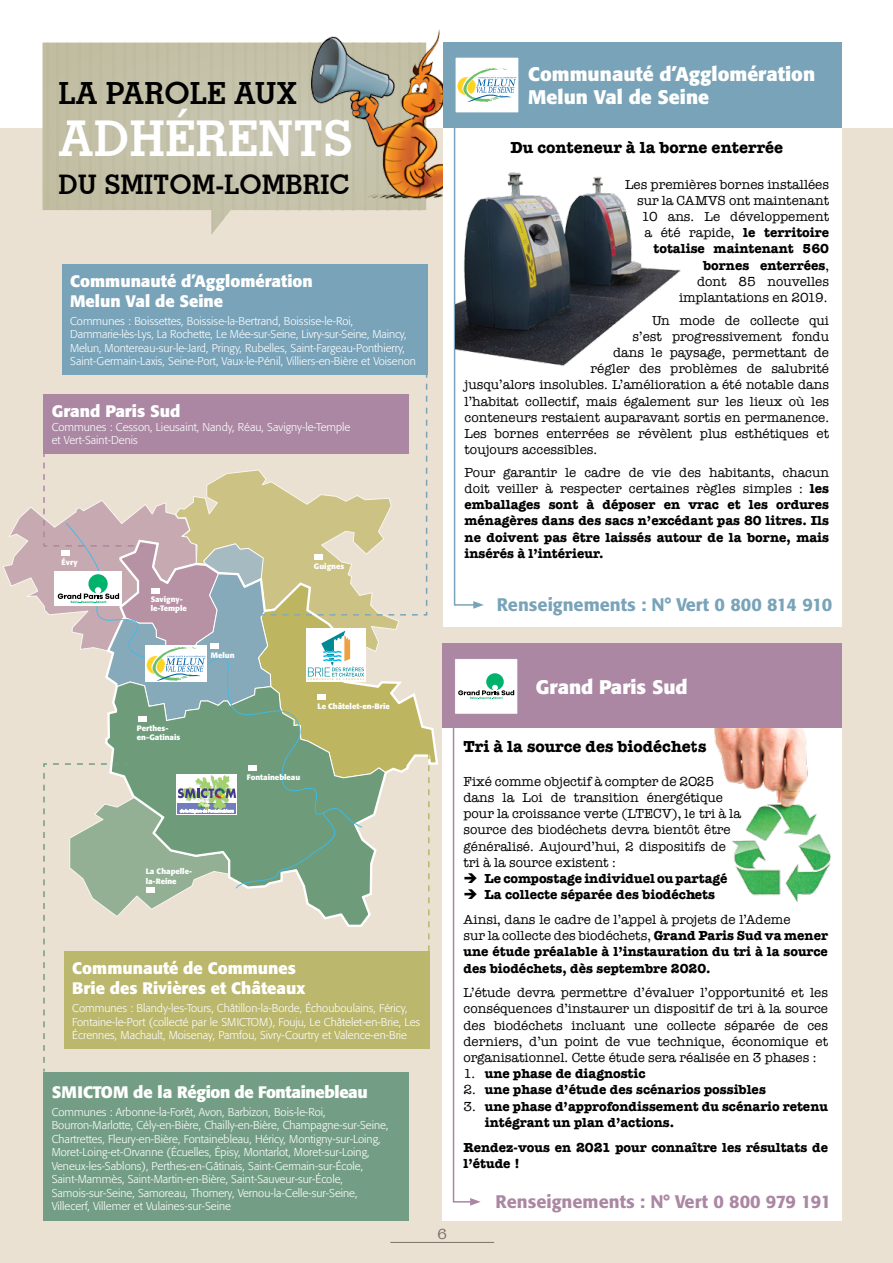
<style>
.page{position:relative;width:893px;height:1263px;background:#fff}
.page>*{position:absolute;margin:0;border:0;box-sizing:border-box;transform-origin:0 0}
.t1{font:700 49.5px "Stymie BT";color:#fff}
.t2{font:700 30.6px "Stymie BT";color:#000}
.t3{font:700 26.85px "Stymie BT";color:#000}
.t4{font:700 19.5px/23.4px "Formata";color:#fff}
.t5{font:500 18px "Formata";color:#ab87a3}
.t6{font:500 18px "Formata";color:#78a3b9}
.t7{font:700 16.5px/19.8px "Formata";color:#fff}
.t8{font:700 16.5px "American Typewriter";color:#000}
.t9{font:700 16.5px "Formata";letter-spacing:-.02em;color:#fff}
.t10{font:15px "American Typewriter";color:#7d7067}
.t11{font:13.5px/16.2px "American Typewriter";color:#000}
.t12{font:700 13.5px/16.2px "American Typewriter";color:#000;text-align:justify}
.t13{font:300 11.25px/13.5px "Formata";color:#fff}
.t14{font:700 7.8px/9.3px "Formata";color:#fff}
.s1{font-weight:700}
.s2{font-weight:400}
</style>
<div class="page">
<div style="left:0;top:128px;width:893px;height:1135px;background:#ebe1d2"></div>
<hr style="left:390px;top:1242px;width:104px;height:1px;background:#7d7067">
<svg style="left:43px;top:43px;width:383px;height:191px"></svg>
<hr style="left:342px;top:43px;width:2px;height:167px;background:#b5b295">
<hr style="left:276px;top:43px;width:2px;height:167px;background:#b5b295">
<hr style="left:376px;top:43px;width:2px;height:167px;background:#b5b295">
<hr style="left:308px;top:43px;width:3px;height:167px;background:#b5b295">
<hr style="left:408px;top:43px;width:3px;height:167px;background:#b5b295">
<hr style="left:352px;top:43px;width:2px;height:167px;background:#b5b295">
<hr style="left:286px;top:43px;width:2px;height:167px;background:#b5b295">
<hr style="left:386px;top:43px;width:3px;height:167px;background:#b5b295">
<hr style="left:319px;top:43px;width:2px;height:167px;background:#b5b295">
<hr style="left:419px;top:43px;width:2px;height:167px;background:#b5b295">
<hr style="left:364px;top:43px;width:3px;height:167px;background:#b5b295">
<hr style="left:298px;top:43px;width:3px;height:167px;background:#b5b295">
<hr style="left:399px;top:43px;width:2px;height:167px;background:#b5b295">
<hr style="left:331px;top:43px;width:2px;height:167px;background:#b5b295">
<hr style="left:187px;top:43px;width:3px;height:192px;background:#b5b295">
<hr style="left:89px;top:43px;width:3px;height:192px;background:#b5b295">
<hr style="left:222px;top:43px;width:2px;height:192px;background:#b5b295">
<hr style="left:123px;top:43px;width:3px;height:192px;background:#b5b295">
<hr style="left:56px;top:43px;width:2px;height:192px;background:#b5b295">
<hr style="left:254px;top:43px;width:3px;height:192px;background:#b5b295">
<hr style="left:156px;top:43px;width:2px;height:192px;background:#b5b295">
<hr style="left:198px;top:43px;width:2px;height:192px;background:#b5b295">
<hr style="left:99px;top:43px;width:3px;height:192px;background:#b5b295">
<hr style="left:232px;top:43px;width:2px;height:192px;background:#b5b295">
<hr style="left:134px;top:43px;width:2px;height:192px;background:#b5b295">
<hr style="left:66px;top:43px;width:2px;height:192px;background:#b5b295">
<hr style="left:264px;top:43px;width:3px;height:192px;background:#b5b295">
<hr style="left:166px;top:43px;width:3px;height:192px;background:#b5b295">
<hr style="left:210px;top:43px;width:2px;height:192px;background:#b5b295">
<hr style="left:112px;top:43px;width:2px;height:192px;background:#b5b295">
<hr style="left:46px;top:43px;width:2px;height:192px;background:#b5b295">
<hr style="left:244px;top:43px;width:3px;height:192px;background:#b5b295">
<hr style="left:146px;top:43px;width:2px;height:192px;background:#b5b295">
<hr style="left:78px;top:43px;width:3px;height:192px;background:#b5b295">
<hr style="left:179px;top:43px;width:2px;height:192px;background:#b5b295">
<img style="left:299px;top:30px;width:144px;height:173px">
<div style="left:62px;top:264px;width:365px;height:111px;background:#78a3b9"></div>
<div style="left:43px;top:1071px;width:366px;height:149px;background:#739e85"></div>
<svg style="left:3px;top:384px;width:435px;height:688px"></svg>
<div style="left:442px;top:644px;width:400px;height:85px;background:#ab87a3"></div>
<div style="left:455px;top:658px;width:63px;height:56px;background:#fff"></div>
<div style="left:454px;top:658px;width:64px;height:56px;border:1px solid #ab87a3"></div>
<div style="left:442px;top:728px;width:400px;height:492px;background:#fff"></div>
<div style="left:443px;top:128px;width:399px;height:499px;background:#fff"></div>
<div style="left:443px;top:43px;width:399px;height:85px;background:#78a3b9"></div>
<svg style="left:453px;top:59px;width:63px;height:550px"></svg>
<div style="left:455px;top:57px;width:64px;height:56px;border:1px solid #78a3b9"></div>
<img style="left:455px;top:168px;width:226px;height:200px">
<img style="left:714px;top:728px;width:117px;height:174px">
<svg style="left:452px;top:643px;width:62px;height:563px"></svg>
<h2 class="t2" style="left:59px;top:74px;width:240px">LA PAROLE AUX</h2>
<h1 class="t1" style="left:59px;top:108px;width:264px">ADHÉRENTS</h1>
<h3 class="t3" style="left:59px;top:168px;width:185px">DU SMITOM-LOMBRIC</h3>
<h3 class="t7" style="left:70px;top:271px;width:244px">Communauté d’Agglomération<br>Melun Val de Seine</h3>
<p class="t13" style="left:70px;top:314px;width:347px">Communes : Boissettes, Boissise-la-Bertrand, Boissise-le-Roi, Dammarie-lès-Lys, La Rochette, Le Mée-sur-Seine, Livry-sur-Seine, Maincy, Melun, Montereau-sur-le-Jard, Pringy, Rubelles, Saint-Fargeau-Ponthierry, Saint-Germain-Laxis, Seine-Port, Vaux-le-Pénil, Villiers-en-Bière et Voisenon</p>
<h3 class="t7" style="left:52px;top:401px;width:130px">Grand Paris Sud</h3>
<p class="t13" style="left:52px;top:420px;width:300px">Communes : Cesson, Lieusaint, Nandy, Réau, Savigny-le-Temple et Vert-Saint-Denis</p>
<p class="t14" style="left:61px;top:557px;width:18px">Évry</p>
<p class="t14" style="left:151px;top:595px;width:38px">Savigny&shy;le-Temple</p>
<p class="t14" style="left:137px;top:723px;width:45px">Perthes&shy;en-Gatinais</p>
<p class="t14" style="left:314px;top:561px;width:32px">Guignes</p>
<p class="t14" style="left:211px;top:650px;width:25px">Melun</p>
<p class="t14" style="left:318px;top:702px;width:74px">Le Châtelet-en-Brie</p>
<p class="t14" style="left:247px;top:773px;width:55px">Fontainebleau</p>
<p class="t14" style="left:146px;top:867px;width:48px">La Chapelle&shy;la-Reine</p>
<h3 class="t7" style="left:72px;top:958px;width:235px">Communauté de Communes<br>Brie des Rivières et Châteaux</h3>
<p class="t13" style="left:72px;top:1002px;width:349px">Communes : Blandy-les-Tours, Châtillon-la-Borde, Échouboulains, Féricy,<br>Fontaine-le-Port (collecté par le SMICTOM), Fouju, Le Châtelet-en-Brie, Les<br>Écrennes, Machault, Moisenay, Pamfou, Sivry-Courtry et Valence-en-Brie</p>
<h3 class="t7" style="left:52px;top:1082px;width:11px">SMICT</h3>
<h3 class="t9" style="left:101px;top:1081px;width:269px">OM de la Région de Fontainebleau</h3>
<p class="t13" style="left:52px;top:1105px;width:338px">Communes : Arbonne-la-Forêt, Avon, Barbizon, Bois-le-Roi, Bourron-Marlotte, Cély-en-Bière, Chailly-en-Bière, Champagne-sur-Seine, Chartrettes, Fleury-en-Bière, Fontainebleau, Héricy, Montigny-sur-Loing, Moret-Loing-et-Orvanne (Écuelles, Épisy, Montarlot, Moret-sur-Loing, Veneux-les-Sablons), Perthes-en-Gâtinais, Saint-Germain-sur-École, Saint-Mammès, Saint-Martin-en-Bière, Saint-Sauveur-sur-École, Samois-sur-Seine, Samoreau, Thomery, Vernou-la-Celle-sur-Seine, Villecerf, Villemer et Vulaines-sur-Seine</p>
<h3 class="t4" style="left:528px;top:62px;width:288px">Communauté d’Agglomération<br>Melun Val de Seine</h3>
<h3 class="t8" style="left:510px;top:133px;width:274px">Du conteneur à la borne enterrée</h3>
<p class="t11" style="left:625px;top:175px;width:206px;text-align:right">Les premières bornes installées sur la CAMVS ont maintenant<br>10 ans. Le développement<br>a été rapide, <span class="s1">le territoire totalise maintenant 560 bornes enterrées</span>,<br>dont 85 nouvelles implantations en 2019.</p>
<p class="t11" style="left:652px;top:311px;width:178px">Un mode de collecte qui</p>
<p class="t11" style="left:633px;top:328px;width:198px">s’est progressivement fondu</p>
<p class="t11" style="left:613px;top:344px;width:218px">dans le paysage, permettant de</p>
<p class="t11" style="left:591px;top:360px;width:240px">régler des problèmes de salubrité</p>
<p class="t11" style="left:465px;top:376px;width:366px">jusqu’alors insolubles. L’amélioration a été notable dans</p>
<p class="t11" style="left:465px;top:392px;width:366px">l’habitat collectif, mais également sur les lieux où les</p>
<p class="t11" style="left:465px;top:409px;width:366px">conteneurs restaient auparavant sortis en permanence.</p>
<p class="t11" style="left:465px;top:425px;width:366px">Les bornes enterrées se révèlent plus esthétiques et</p>
<p class="t11" style="left:465px;top:441px;width:134px">toujours accessibles.</p>
<p class="t12" style="left:465px;top:463px;width:366px"><span class="s2">Pour garantir le cadre de vie des habitants, chacun doit veiller à respecter certaines règles simples :</span> les emballages sont à déposer en vrac et les ordures ménagères dans des sacs n’excédant pas 80 litres. Ils ne doivent pas être laissés autour de la borne, mais insérés à l’intérieur.</p>
<h3 class="t6" style="left:497px;top:594px;width:337px">Renseignements : N° Vert 0 800 814 910</h3>
<h3 class="t4" style="left:536px;top:675px;width:153px">Grand Paris Sud</h3>
<h3 class="t10" style="left:437px;top:1223px;width:11px">6</h3>
<h3 class="t8" style="left:464px;top:733px;width:244px">Tri à la source des biodéchets</h3>
<p class="t11" style="left:463px;top:773px;width:279px">Fixé comme objectif à compter de 2025 dans la Loi de transition énergétique pour la croissance verte (LTECV), le tri à la source des biodéchets devra bientôt être généralisé. Aujourd’hui, 2 dispositifs de tri à la source existent :</p>
<p class="t12" style="left:463px;top:870px;width:265px">➔ Le compostage individuel ou partagé</p>
<p class="t11" style="left:463px;top:882px;width:328px;line-height:24.8px">➔ <span class="s1">La collecte séparée des biodéchets<br></span>Ainsi, dans le cadre de l’appel à projets de l’Ademe</p>
<p class="t12" style="left:463px;top:927px;width:366px"><span class="s2">sur la collecte des biodéchets,</span> Grand Paris Sud va mener une étude préalable à l’instauration du tri à la source des biodéchets, dès septembre 2020.</p>
<p class="t11" style="left:463px;top:984px;width:366px;text-align:justify">L’étude devra permettre d’évaluer l’opportunité et les conséquences d’instaurer un dispositif de tri à la source des biodéchets incluant une collecte séparée de ces derniers, d’un point de vue technique, économique et organisationnel. Cette étude sera réalisée en 3 phases :</p>
<p class="t12" style="left:463px;top:1065px;width:184px"><span class="s2">1.</span> une phase de diagnostic</p>
<p class="t12" style="left:463px;top:1081px;width:304px"><span class="s2">2.</span> une phase d’étude des scénarios possibles</p>
<p class="t12" style="left:485px;top:1097px;width:345px;text-indent:-21px"><span class="s2">3.</span> une phase d’approfondissement du scénario retenu intégrant un plan d’actions.</p>
<p class="t12" style="left:463px;top:1138px;width:366px">Rendez-vous en 2021 pour connaître les résultats de l’étude !</p>
<h3 class="t5" style="left:496px;top:1190px;width:337px">Renseignements : N° Vert 0 800 979 191</h3>
</div>
